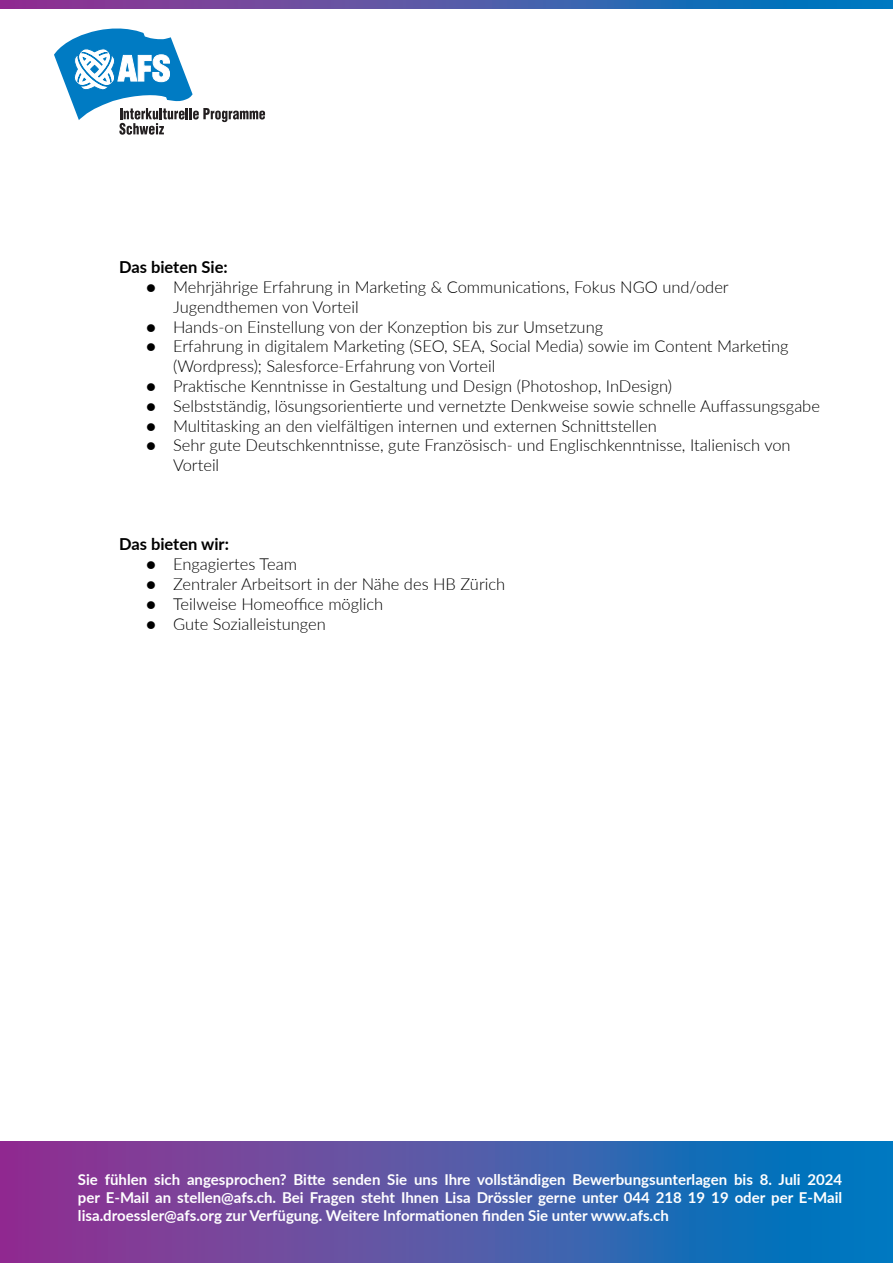
<style>
.page{position:relative;width:893px;height:1263px;background:#fff}
.page>*{position:absolute;margin:0;border:0;box-sizing:border-box;transform-origin:0 0}
.t1{font:300 16.5px/19.8px "Lato";color:#000}
.t2{font:700 16.5px "Lato";color:#000}
.t3{font:700 15px/18px "Lato";color:#fff;text-align:justify}
</style>
<div class="page">
<div style="left:0;top:1141px;width:893px;height:122px;background:linear-gradient(to right,#a0328f,#007ec1)"></div>
<svg style="left:54px;top:28px;width:211px;height:107px"></svg>
<svg style="left:0;top:0;width:893px;height:8px;background:#4c58a8"></svg>
<p class="t2" style="left:119px;top:255px;width:110px">Das bieten Sie:</p>
<p class="t1" style="left:146px;top:277px;width:584px">● Mehrjährige Erfahrung in Marketing &amp; Communications, Fokus NGO und/oder</p>
<p class="t1" style="left:173px;top:296px;width:187px">Jugendthemen von Vorteil</p>
<p class="t1" style="left:146px;top:316px;width:459px">● Hands-on Einstellung von der Konzeption bis zur Umsetzung</p>
<p class="t1" style="left:173px;top:336px;width:617px;text-indent:-27px">● Erfahrung in digitalem Marketing (SEO, SEA, Social Media) sowie im Content Marketing (Wordpress); Salesforce-Erfahrung von Vorteil</p>
<p class="t1" style="left:146px;top:376px;width:528px">● Praktische Kenntnisse in Gestaltung und Design (Photoshop, InDesign)</p>
<p class="t1" style="left:146px;top:395px;width:675px">● Selbstständig, lösungsorientierte und vernetzte Denkweise sowie schnelle Auffassungsgabe</p>
<p class="t1" style="left:146px;top:415px;width:512px">● Multitasking an den vielfältigen internen und externen Schnittstellen</p>
<p class="t1" style="left:146px;top:435px;width:646px">● Sehr gute Deutschkenntnisse, gute Französisch- und Englischkenntnisse, Italienisch von</p>
<p class="t1" style="left:173px;top:455px;width:48px">Vorteil</p>
<p class="t2" style="left:119px;top:532px;width:111px">Das bieten wir:</p>
<p class="t1" style="left:146px;top:554px;width:152px">● Engagiertes Team</p>
<p class="t1" style="left:146px;top:574px;width:361px">● Zentraler Arbeitsort in der Nähe des HB Zürich</p>
<p class="t1" style="left:146px;top:593px;width:239px">● Teilweise Homeoffice möglich</p>
<p class="t1" style="left:146px;top:613px;width:181px">● Gute Sozialleistungen</p>
<p class="t3" style="left:78px;top:1170px;width:766px">Sie fühlen sich angesprochen? Bitte senden Sie uns Ihre vollständigen Bewerbungsunterlagen bis 8. Juli 2024 per E-Mail an stellen@afs.ch. Bei Fragen steht Ihnen Lisa Drössler gerne unter 044 218 19 19 oder per E-Mail lisa.droessler@afs.org zur Verfügung. Weitere Informationen finden Sie unter www.afs.ch</p>
</div>
